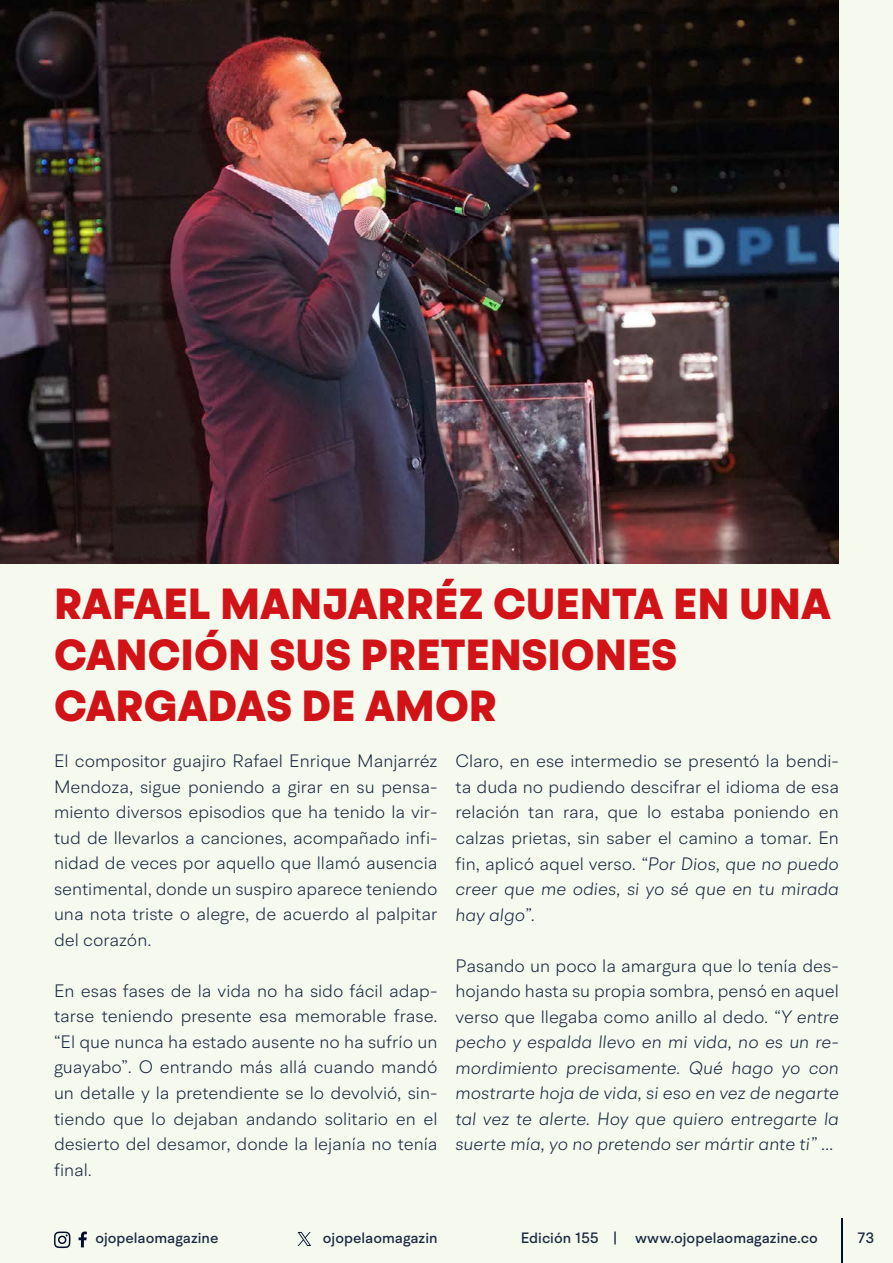
<style>
.page{position:relative;width:893px;height:1263px;background:#f6f9ee}
.page>*{position:absolute;margin:0;border:0;box-sizing:border-box;transform-origin:0 0}
.t1{font:900 43.5px/51px "BR Hendrix";color:#d11217}
.t2{font:300 18px/25.5px "BR Hendrix";color:#1b2943;text-align:justify}
.t3{font:italic 300 18px/25.5px "BR Hendrix";color:#1b2943;text-align:justify}
.t4{font:500 15px "BR Hendrix";color:#1b2943}
.s1{font-style:italic}
.s2{font-style:normal}
</style>
<div class="page">
<svg style="left:79px;top:1231px;width:8px;height:16px"></svg>
<svg style="left:54px;top:1231px;width:17px;height:17px"></svg>
<hr style="left:841px;top:1219px;width:1px;height:44px;background:#000f2b">
<svg style="left:298px;top:1232px;width:13px;height:14px"></svg>
<img style="left:0;top:0;width:839px;height:564px">
<h1 class="t1" style="left:54px;top:579px;width:778px">RAFAEL MANJARRÉZ CUENTA EN UNA<br>CANCIÓN SUS PRETENSIONES<br>CARGADAS DE AMOR</h1>
<p class="t2" style="left:54px;top:748px;width:385px">El compositor guajiro Rafael Enrique Manjarréz Mendoza, sigue poniendo a girar en su pensa&shy;miento diversos episodios que ha tenido la vir&shy;tud de llevarlos a canciones, acompañado infi&shy;nidad de veces por aquello que llamó ausencia sentimental, donde un suspiro aparece teniendo una nota triste o alegre, de acuerdo al palpitar del corazón.</p>
<p class="t2" style="left:54px;top:978px;width:385px">En esas fases de la vida no ha sido fácil adap&shy;tarse teniendo presente esa memorable frase. “El que nunca ha estado ausente no ha sufrío un guayabo”. O entrando más allá cuando mandó un detalle y la pretendiente se lo devolvió, sin&shy;tiendo que lo dejaban andando solitario en el desierto del desamor, donde la lejanía no tenía final.</p>
<p class="t2" style="left:455px;top:748px;width:385px">Claro, en ese intermedio se presentó la bendi&shy;ta duda no pudiendo descifrar el idioma de esa relación tan rara, que lo estaba poniendo en calzas prietas, sin saber el camino a tomar. En fin, aplicó aquel verso. <span class="s1">“Por Dios, que no puedo creer que me odies, si yo sé que en tu mirada hay algo”.</span></p>
<p class="t3" style="left:455px;top:952px;width:385px"><span class="s2">Pasando un poco la amargura que lo tenía des&shy;hojando hasta su propia sombra, pensó en aquel verso que llegaba como anillo al dedo.</span> “Y entre pecho y espalda llevo en mi vida, no es un re&shy;mordimiento precisamente. Qué hago yo con mostrarte hoja de vida, si eso en vez de negarte tal vez te alerte. Hoy que quiero entregarte la suerte mía, yo no pretendo ser mártir ante ti” …</p>
<p class="t4" style="left:95px;top:1229px;width:125px">ojopelaomagazine</p>
<p class="t4" style="left:323px;top:1229px;width:116px">ojopelaomagazin</p>
<p class="t4" style="left:521px;top:1229px;width:299px">Edición 155 | www.ojopelaomagazine.co</p>
<p class="t4" style="left:858px;top:1229px;width:18px">73</p>
</div>
